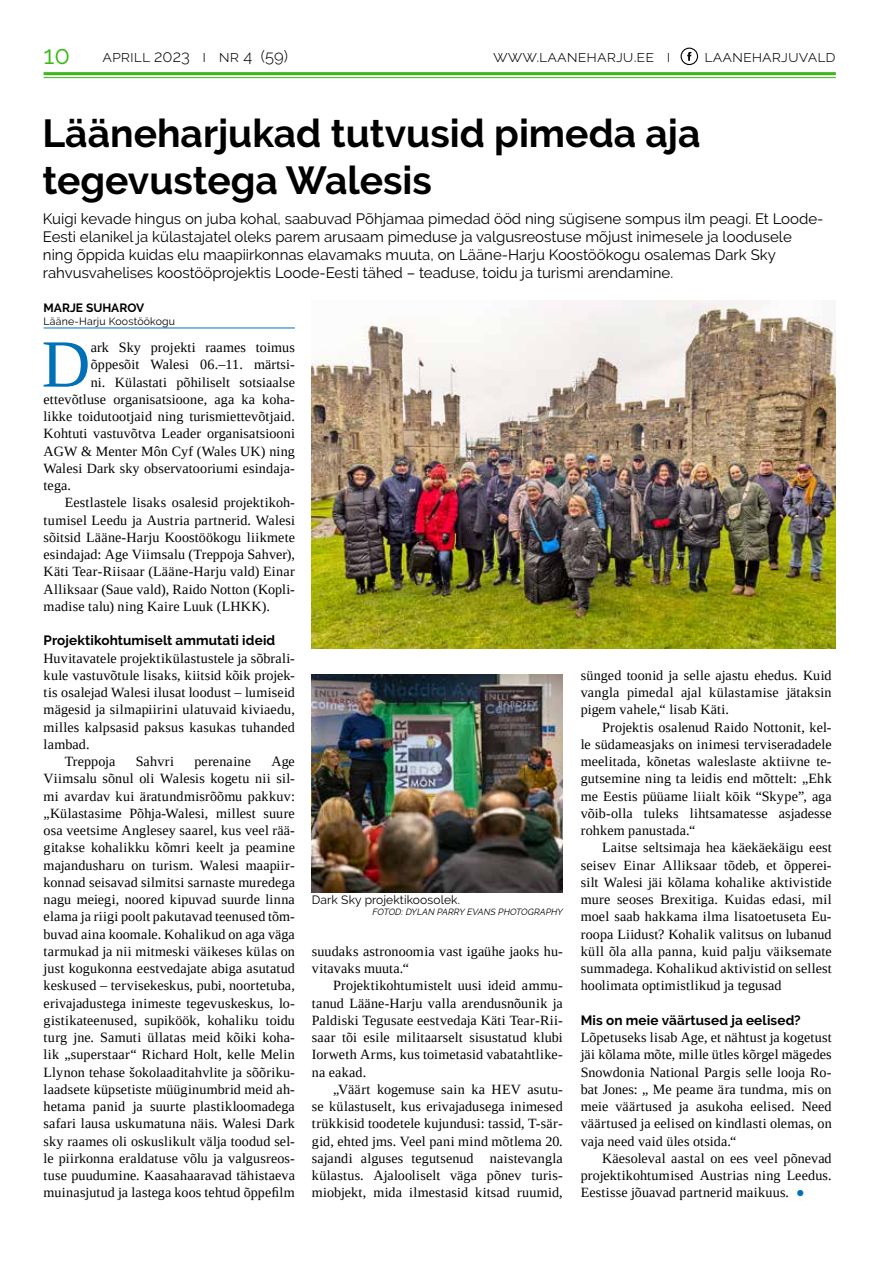
<style>
.page{position:relative;width:872px;height:1263px;background:#fff}
.page>*{position:absolute;margin:0;border:0;box-sizing:border-box;transform-origin:0 0}
.t1{font:67.5px "Tinos";color:#0071b9}
.t2{font:700 39px/46.8px "Raleway";color:#000}
.t3{font:25.5px "Raleway";color:#3ab916}
.t4{font:300 16.5px "Raleway";color:#000}
.t5{font:15px/18px "Raleway";color:#000}
.t6{font:14.1px/17.2px "Tinos";letter-spacing:.01em;color:#000;text-align:justify}
.t7{font:700 13.5px "Raleway";letter-spacing:.01em;color:#000}
.t8{font:12px "Raleway";letter-spacing:.01em;color:#000}
.t9{font:700 12px "Raleway";color:#000}
.t10{font:10.5px "Raleway";letter-spacing:.02em;color:#000}
.t11{font:italic 9px "Raleway";letter-spacing:.01em;color:#000}
.s1{color:#0071b9}
</style>
<div class="page">
<svg style="left:680px;top:48px;width:18px;height:17px"></svg>
<hr style="left:44px;top:72px;width:792px;height:3px;background:#3ab916">
<hr style="left:44px;top:77px;width:792px;height:1px;background:#3ab916">
<hr style="left:44px;top:328px;width:251px;height:1px;background:#0071b9">
<img style="left:312px;top:300px;width:524px;height:348px">
<img style="left:312px;top:674px;width:251px;height:219px">
<h3 class="t3" style="left:44px;top:40px;width:28px">10</h3>
<p class="t4" style="left:102px;top:47px;width:187px">aprill 2023 i nr 4 (59)</p>
<p class="t4" style="left:493px;top:47px;width:179px">www.laaneharju.ee i</p>
<p class="t4" style="left:704px;top:47px;width:133px">laaneharjuvald</p>
<h2 class="t2" style="left:43px;top:110px;width:659px">Lääneharjukad tutvusid pimeda aja tegevustega Walesis</h2>
<p class="t5" style="left:43px;top:210px;width:782px">Kuigi kevade hingus on juba kohal, saabuvad Põhjamaa pimedad ööd ning sügisene sompus ilm peagi. Et Loode-Eesti elanikel ja külastajatel oleks parem arusaam pimeduse ja valgusreostuse mõjust inimesele ja loodusele ning õppida kuidas elu maapiirkonnas elavamaks muuta, on Lääne-Harju Koostöökogu osalemas Dark Sky rahvusvahelises koostööprojektis Loode-Eesti tähed – teaduse, toidu ja turismi arendamine.</p>
<p class="t9" style="left:44px;top:301px;width:102px">MARJE SUHAROV</p>
<p class="t10" style="left:44px;top:315px;width:133px">Lääne-Harju Koostöökogu</p>
<h1 class="t1" style="left:42px;top:320px;width:50px">D</h1>
<p class="t6" style="left:91px;top:339px;width:206px">ark Sky projekti raames toimus</p>
<p class="t6" style="left:91px;top:356px;width:206px">õppesõit Walesi 06.–11. märtsi-</p>
<p class="t6" style="left:91px;top:373px;width:206px">ni. Külastati põhiliselt sotsiaalse</p>
<p class="t6" style="left:44px;top:390px;width:253px">ettevõtluse organisatsioone, aga ka koha-</p>
<p class="t6" style="left:44px;top:408px;width:253px">likke toidutootjaid ning turismiettevõtjaid.</p>
<p class="t6" style="left:44px;top:425px;width:253px">Kohtuti vastuvõtva Leader organisatsiooni</p>
<p class="t6" style="left:44px;top:442px;width:253px">AGW &amp; Menter Môn Cyf (Wales UK) ning</p>
<p class="t6" style="left:44px;top:459px;width:253px">Walesi Dark sky observatooriumi esindaja-</p>
<p class="t6" style="left:44px;top:477px;width:29px">tega.</p>
<p class="t6" style="left:65px;top:494px;width:231px">Eestlastele lisaks osalesid projektikoh-</p>
<p class="t6" style="left:44px;top:511px;width:253px">tumisel Leedu ja Austria partnerid. Walesi</p>
<p class="t6" style="left:44px;top:528px;width:253px">sõitsid Lääne-Harju Koostöökogu liikmete</p>
<p class="t6" style="left:44px;top:546px;width:253px">esindajad: Age Viimsalu (Treppoja Sahver),</p>
<p class="t6" style="left:44px;top:563px;width:253px">Käti Tear-Riisaar (Lääne-Harju vald) Einar</p>
<p class="t6" style="left:44px;top:580px;width:253px">Alliksaar (Saue vald), Raido Notton (Kopli-</p>
<p class="t6" style="left:44px;top:597px;width:228px">madise talu) ning Kaire Luuk (LHKK).</p>
<p class="t7" style="left:44px;top:633px;width:233px">Projektikohtumiselt ammutati ideid</p>
<p class="t6" style="left:44px;top:649px;width:253px">Huvitavatele projektikülastustele ja sõbrali-</p>
<p class="t6" style="left:44px;top:666px;width:253px">kule vastuvõtule lisaks, kiitsid kõik projek-</p>
<p class="t6" style="left:44px;top:684px;width:253px">tis osalejad Walesi ilusat loodust – lumiseid</p>
<p class="t6" style="left:44px;top:701px;width:253px">mägesid ja silmapiirini ulatuvaid kiviaedu,</p>
<p class="t6" style="left:44px;top:718px;width:253px">milles kalpsasid paksus kasukas tuhanded</p>
<p class="t6" style="left:44px;top:735px;width:48px">lambad.</p>
<p class="t6" style="left:65px;top:753px;width:52px">Treppoja</p>
<p class="t6" style="left:136px;top:753px;width:40px">Sahvri</p>
<p class="t6" style="left:194px;top:753px;width:58px">perenaine</p>
<p class="t6" style="left:44px;top:753px;width:253px;text-indent:228px">Age Viimsalu sõnul oli Walesis kogetu nii sil&shy;mi avardav kui äratundmisrõõmu pakkuv: „Külastasime Põhja-Walesi, millest suure osa veetsime Anglesey saarel, kus veel rää&shy;gitakse kohalikku kõmri keelt ja peamine majandusharu on turism. Walesi maapiir&shy;konnad seisavad silmitsi sarnaste muredega nagu meiegi, noored kipuvad suurde linna elama ja riigi poolt pakutavad teenused tõm&shy;buvad aina koomale. Kohalikud on aga väga tarmukad ja nii mitmeski väikeses külas on just kogukonna eestvedajate abiga asutatud keskused – tervisekeskus, pubi, noortetuba, erivajadustega inimeste tegevuskeskus, lo&shy;gistikateenused, supiköök, kohaliku toidu turg jne. Samuti üllatas meid kõiki koha&shy;lik „superstaar“ Richard Holt, kelle Melin Llynon tehase šokolaaditahvlite ja sõõriku&shy;laadsete küpsetiste müüginumbrid meid ah&shy;hetama panid ja suurte plastikloomadega safari lausa uskumatuna näis. Walesi Dark sky raames oli oskuslikult välja toodud sel&shy;le piirkonna eraldatuse võlu ja valgusreos&shy;tuse puudumine. Kaasahaaravad tähistaeva muinasjutud ja lastega koos tehtud õppefilm</p>
<p class="t8" style="left:312px;top:893px;width:150px">Dark Sky projektikoosolek.</p>
<p class="t11" style="left:372px;top:906px;width:192px">FOTOD: DYLAN PARRY EVANS PHOTOGRAPHY</p>
<p class="t6" style="left:312px;top:942px;width:252px">suudaks astronoomia vast igaühe jaoks hu&shy;vitavaks muuta.“</p>
<p class="t6" style="left:312px;top:977px;width:252px;text-indent:21px">Projektikohtumistelt uusi ideid ammu&shy;tanud Lääne-Harju valla arendusnõunik ja Paldiski Tegusate eestvedaja Käti Tear-Rii&shy;saar tõi esile militaarselt sisustatud klubi Iorweth Arms, kus toimetasid vabatahtlike&shy;na eakad.</p>
<p class="t6" style="left:312px;top:1080px;width:252px;text-indent:21px">„Väärt kogemuse sain ka HEV asutu&shy;se külastuselt, kus erivajadusega inimesed trükkisid toodetele kujundusi: tassid, T-sär&shy;gid, ehted jms. Veel pani mind mõtlema 20. sajandi alguses tegutsenud naistevangla külastus. Ajalooliselt väga põnev turis&shy;miobjekt, mida ilmestasid kitsad ruumid,</p>
<p class="t6" style="left:581px;top:666px;width:252px">sünged toonid ja selle ajastu ehedus. Kuid vangla pimedal ajal külastamise jätaksin pigem vahele,“ lisab Käti.</p>
<p class="t6" style="left:581px;top:718px;width:252px;text-indent:21px">Projektis osalenud Raido Nottonit, kel&shy;le südameasjaks on inimesi terviseradadele meelitada, kõnetas waleslaste aktiivne te&shy;gutsemine ning ta leidis end mõttelt: „Ehk me Eestis püüame liialt kōik “Skype”, aga võib-olla tuleks lihtsamatesse asjadesse rohkem panustada.“</p>
<p class="t6" style="left:581px;top:839px;width:252px;text-indent:21px">Laitse seltsimaja hea käekäekäigu eest seisev Einar Alliksaar tõdeb, et õpperei&shy;silt Walesi jäi kõlama kohalike aktivistide mure seoses Brexitiga. Kuidas edasi, mil moel saab hakkama ilma lisatoetuseta Eu&shy;roopa Liidust? Kohalik valitsus on lubanud küll õla alla panna, kuid palju väiksemate summadega. Kohalikud aktivistid on sellest hoolimata optimistlikud ja tegusad</p>
<p class="t7" style="left:581px;top:1012px;width:221px">Mis on meie väärtused ja eelised?</p>
<p class="t6" style="left:581px;top:1029px;width:252px">Lõpetuseks lisab Age, et nähtust ja kogetust jäi kõlama mõte, mille ütles kõrgel mägedes Snowdonia National Pargis selle looja Ro&shy;bat Jones: „ Me peame ära tundma, mis on meie väärtused ja asukoha eelised. Need väärtused ja eelised on kindlasti olemas, on vaja need vaid üles otsida.“</p>
<p class="t6" style="left:581px;top:1149px;width:252px;text-indent:21px">Käesoleval aastal on ees veel põnevad projektikohtumised Austrias ning Leedus.<br>Eestisse jõuavad partnerid maikuus. <span class="s1">●</span></p>
</div>
